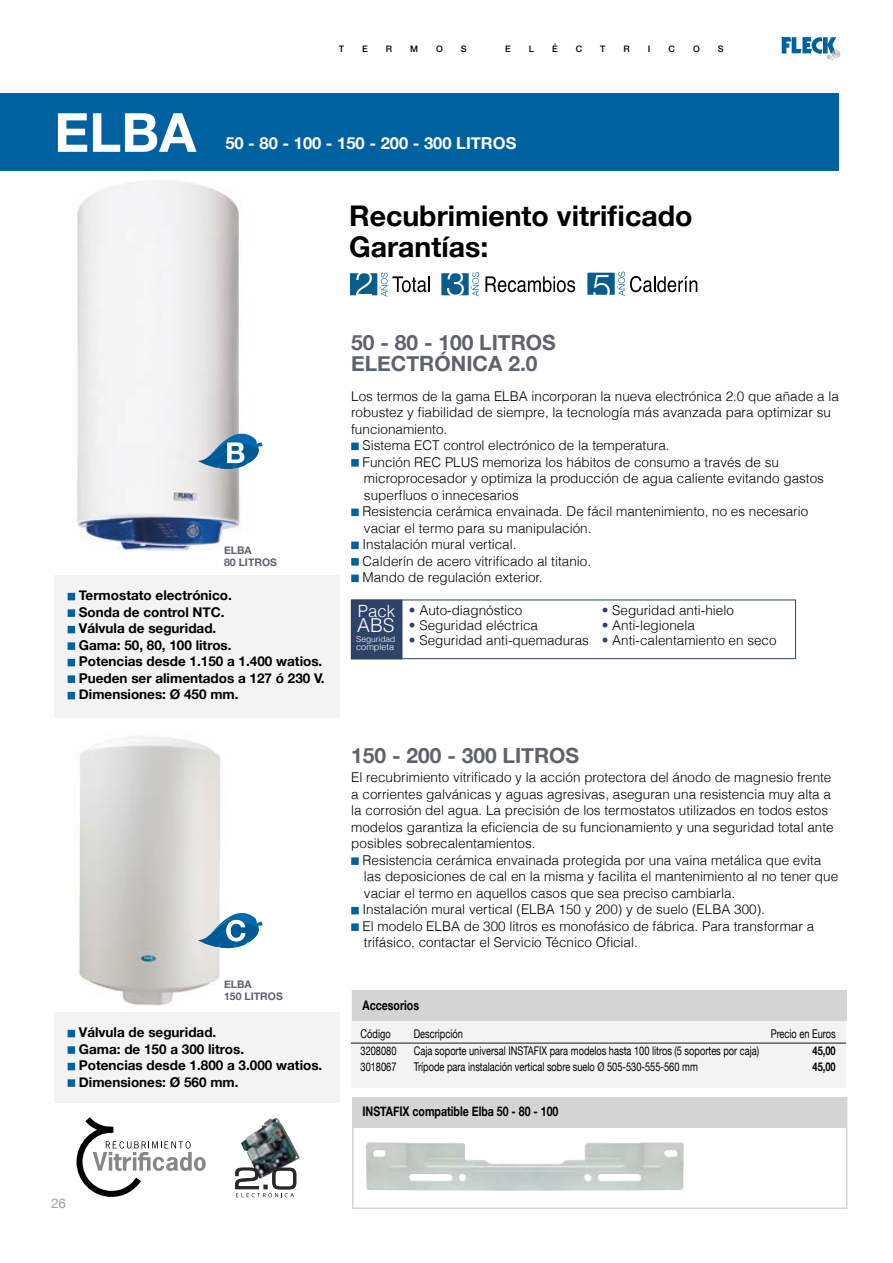
<style>
.page{position:relative;width:893px;height:1263px;background:#fff}
.page>*{position:absolute;margin:0;border:0;box-sizing:border-box;transform-origin:0 0}
.t1{font:700 54px "Helvetica Neue";color:#fff}
.t2{font:700 28.5px/31.5px "Helvetica Neue";color:#000}
.t3{font:700 21px/21px "Helvetica Neue";color:#5e626f}
.t4{font:300 19.2px "Helvetica";color:#fff}
.t5{font:300 16.8px "Helvetica";color:#fff}
.t6{font:700 16.5px "Helvetica Neue";color:#fff}
.t7{font:300 13.5px/16.5px "Helvetica";color:#000}
.t8{font:700 13.5px/16.5px "Helvetica Neue";color:#000}
.t9{font:13.5px "Helvetica Neue";color:#a4a1a0}
.t10{font:700 13.2px "Helvetica Neue";color:#000;scale:.8 1}
.t11{font:700 13.2px "Helvetica Neue";color:#000;scale:.77 1}
.t12{font:12px/16.5px "Helvetica Neue";color:#000;scale:.77 1}
.t13{font:700 12px/16.5px "Helvetica Neue";color:#000;scale:.77 1}
.t14{font:700 10.5px/12px "Helvetica Neue";color:#5e626f}
.t15{font:300 9.15px "Helvetica";color:#fff}
.t16{font:500 9px "Helvetica Neue";color:#000}
.t17{font:300 8.4px "Helvetica";color:#fff}
.s1{color:#2f4369}
</style>
<div class="page">
<svg style="left:782px;top:37px;width:58px;height:23px"></svg>
<img style="left:79px;top:736px;width:142px;height:270px">
<div style="left:0;top:94px;width:838px;height:77px;background:#0061a1"></div>
<img style="left:76px;top:180px;width:169px;height:371px">
<div style="left:352px;top:1097px;width:495px;height:112px;border:2px solid #d5d4d4"></div>
<div style="left:54px;top:575px;width:285px;height:143px;background:#f3f3f4"></div>
<div style="left:54px;top:1012px;width:285px;height:90px;background:#f3f3f4"></div>
<div style="left:351px;top:990px;width:495px;height:97px;background:#f3f3f4"></div>
<svg style="left:351px;top:857px;width:8px;height:8px"></svg>
<svg style="left:351px;top:907px;width:8px;height:7px"></svg>
<svg style="left:351px;top:923px;width:8px;height:8px"></svg>
<div style="left:68px;top:593px;width:7px;height:7px;background:#0061a1"></div>
<svg style="left:68px;top:609px;width:7px;height:8px"></svg>
<div style="left:68px;top:626px;width:7px;height:7px;background:#0061a1"></div>
<svg style="left:68px;top:642px;width:7px;height:8px"></svg>
<div style="left:68px;top:659px;width:7px;height:7px;background:#0061a1"></div>
<svg style="left:68px;top:675px;width:7px;height:8px"></svg>
<div style="left:68px;top:692px;width:7px;height:7px;background:#0061a1"></div>
<div style="left:68px;top:1030px;width:7px;height:7px;background:#0061a1"></div>
<svg style="left:68px;top:1046px;width:7px;height:8px"></svg>
<div style="left:68px;top:1063px;width:7px;height:7px;background:#0061a1"></div>
<svg style="left:68px;top:1079px;width:7px;height:8px"></svg>
<div style="left:352px;top:1097px;width:495px;height:30px;background:#d5d4d4"></div>
<div style="left:352px;top:990px;width:494px;height:30px;background:#d5d4d4"></div>
<img style="left:241px;top:1118px;width:59px;height:49px">
<svg style="left:235px;top:1167px;width:62px;height:30px"></svg>
<svg style="left:76px;top:1117px;width:130px;height:80px"></svg>
<img style="left:366px;top:1142px;width:318px;height:49px">
<svg style="left:351px;top:443px;width:8px;height:7px"></svg>
<svg style="left:351px;top:459px;width:8px;height:8px"></svg>
<svg style="left:351px;top:509px;width:8px;height:7px"></svg>
<svg style="left:351px;top:542px;width:8px;height:7px"></svg>
<svg style="left:351px;top:558px;width:8px;height:8px"></svg>
<svg style="left:351px;top:575px;width:8px;height:7px"></svg>
<svg style="left:198px;top:434px;width:65px;height:36px"></svg>
<svg style="left:198px;top:913px;width:65px;height:36px"></svg>
<hr style="left:351px;top:1042px;width:495px;height:2px;background:#5e626f">
<div style="left:349px;top:273px;width:29px;height:23px;background:#095d8b"></div>
<div style="left:349px;top:272px;width:30px;height:25px;border:1px solid #fff"></div>
<svg style="left:356px;top:272px;width:16px;height:24px"></svg>
<svg style="left:471px;top:272px;width:8px;height:24px"></svg>
<div style="left:441px;top:273px;width:28px;height:23px;background:#095d8b"></div>
<div style="left:440px;top:272px;width:30px;height:25px;border:1px solid #fff"></div>
<svg style="left:447px;top:272px;width:17px;height:24px"></svg>
<svg style="left:379px;top:273px;width:51px;height:24px"></svg>
<svg style="left:485px;top:276px;width:90px;height:16px"></svg>
<div style="left:587px;top:272px;width:28px;height:23px;background:#095d8b"></div>
<div style="left:586px;top:271px;width:30px;height:25px;border:1px solid #fff"></div>
<svg style="left:593px;top:275px;width:17px;height:21px"></svg>
<svg style="left:617px;top:272px;width:80px;height:24px"></svg>
<div style="left:351px;top:600px;width:51px;height:59px;background:#2f4369"></div>
<div style="left:352px;top:600px;width:444px;height:59px;border:1px solid #2f4369"></div>
<h1 class="t1" style="left:54px;top:90px;width:144px">ELBA</h1>
<p class="t16" style="left:339px;top:44px;width:7px">T</p>
<p class="t16" style="left:362px;top:44px;width:7px">E</p>
<p class="t16" style="left:386px;top:44px;width:8px">R</p>
<p class="t16" style="left:410px;top:44px;width:10px">M</p>
<p class="t16" style="left:436px;top:44px;width:8px">O</p>
<p class="t16" style="left:461px;top:44px;width:7px">S</p>
<p class="t16" style="left:505px;top:44px;width:7px">E</p>
<p class="t16" style="left:529px;top:44px;width:7px">L</p>
<p class="t16" style="left:552px;top:44px;width:7px">É</p>
<p class="t16" style="left:576px;top:44px;width:8px">C</p>
<p class="t16" style="left:600px;top:44px;width:7px">T</p>
<p class="t16" style="left:624px;top:44px;width:8px">R</p>
<p class="t16" style="left:648px;top:44px;width:4px">I</p>
<p class="t16" style="left:668px;top:44px;width:8px">C</p>
<p class="t16" style="left:693px;top:44px;width:8px">O</p>
<p class="t16" style="left:718px;top:44px;width:7px">S</p>
<p class="t6" style="left:225px;top:130px;width:293px">50 - 80 - 100 - 150 - 200 - 300 LITROS</p>
<h2 class="t2" style="left:349px;top:200px;width:345px">Recubrimiento vitrificado<br>Garantías:</h2>
<p class="t14" style="left:224px;top:544px;width:54px">ELBA<br>80 LITROS</p>
<h3 class="t3" style="left:351px;top:332px;width:206px">50 - 80 - 100 LITROS<br>ELECTRÓNICA 2.0</h3>
<p class="t7" style="left:351px;top:387px;width:489px">Los termos de la gama ELBA incorporan la nueva electrónica 2.0 que añade a la</p>
<p class="t7" style="left:351px;top:404px;width:481px">robustez y fiabilidad de siempre, la tecnología más avanzada para optimizar su</p>
<p class="t7" style="left:351px;top:420px;width:98px">funcionamiento.</p>
<p class="t7" style="left:362px;top:437px;width:309px">Sistema ECT control electrónico de la temperatura.</p>
<p class="t7" style="left:362px;top:453px;width:418px">Función REC PLUS memoriza los hábitos de consumo a través de su</p>
<p class="t7" style="left:364px;top:470px;width:461px">microprocesador y optimiza la producción de agua caliente evitando gastos</p>
<p class="t7" style="left:364px;top:486px;width:156px">superfluos o innecesarios</p>
<p class="t7" style="left:362px;top:503px;width:447px">Resistencia cerámica envainada. De fácil mantenimiento, no es necesario</p>
<p class="t7" style="left:364px;top:519px;width:229px">vaciar el termo para su manipulación.</p>
<p class="t7" style="left:362px;top:536px;width:156px">Instalación mural vertical.</p>
<p class="t7" style="left:362px;top:552px;width:230px">Calderín de acero vitrificado al titanio.</p>
<p class="t7" style="left:362px;top:569px;width:182px">Mando de regulación exterior.</p>
<p class="t8" style="left:79px;top:588px;width:247px">Termostato electrónico.<br>Sonda de control NTC.<br>Válvula de seguridad.<br>Gama: 50, 80, 100 litros.<br>Potencias desde 1.150 a 1.400 watios.<br>Pueden ser alimentados a 127 ó 230 V.<br>Dimensiones: Ø 450 mm.</p>
<p class="t14" style="left:224px;top:979px;width:60px">ELBA<br>150 LITROS</p>
<p class="t8" style="left:79px;top:1024px;width:245px">Válvula de seguridad.<br>Gama: de 150 a 300 litros.<br>Potencias desde 1.800 a 3.000 watios.<br>Dimensiones: Ø 560 mm.</p>
<p class="t5" style="left:358px;top:600px;width:39px">Pack</p>
<p class="t17" style="left:356px;top:634px;width:41px">Seguridad</p>
<p class="t15" style="left:356px;top:641px;width:40px">completa</p>
<h3 class="t4" style="left:357px;top:613px;width:39px">ABS</h3>
<p class="t7" style="left:409px;top:602px;width:115px"><span class="s1">•</span> Auto-diagnóstico</p>
<p class="t7" style="left:409px;top:617px;width:131px"><span class="s1">•</span> Seguridad eléctrica</p>
<p class="t7" style="left:409px;top:632px;width:182px"><span class="s1">•</span> Seguridad anti-quemaduras</p>
<p class="t7" style="left:602px;top:602px;width:134px"><span class="s1">•</span> Seguridad anti-hielo</p>
<p class="t7" style="left:602px;top:617px;width:95px"><span class="s1">•</span> Anti-legionela</p>
<p class="t7" style="left:602px;top:632px;width:176px"><span class="s1">•</span> Anti-calentamiento en seco</p>
<h3 class="t3" style="left:351px;top:746px;width:229px">150 - 200 - 300 LITROS</h3>
<p class="t7" style="left:351px;top:769px;width:484px">El recubrimiento vitrificado y la acción protectora del ánodo de magnesio frente a corrientes galvánicas y aguas agresivas, aseguran una resistencia muy alta a la corrosión del agua. La precisión de los termostatos utilizados en todos estos modelos garantiza la eficiencia de su funcionamiento y una seguridad total ante posibles sobrecalentamientos.</p>
<p class="t7" style="left:362px;top:852px;width:477px">Resistencia cerámica envainada protegida por una vaina metálica que evita las deposiciones de cal en la misma y facilita el mantenimiento al no tener que vaciar el termo en aquellos casos que sea preciso cambiarla.<br>Instalación mural vertical (ELBA 150 y 200) y de suelo (ELBA 300).<br>El modelo ELBA de 300 litros es monofásico de fábrica. Para transformar a trifásico, contactar el Servicio Técnico Oficial.</p>
<p class="t10" style="left:362px;top:994px;width:72px">Accesorios</p>
<p class="t11" style="left:355px;top:997px;width:72px">Accesorios</p>
<p class="t12" style="left:361px;top:1026px;width:48px">Código<br>3208080<br>3018067</p>
<p class="t12" style="left:771px;top:1026px;width:86px">Precio en Euros</p>
<p class="t12" style="left:414px;top:1026px;width:450px">Descripción<br>Caja soporte universal INSTAFIX para modelos hasta 100 litros (5 soportes por caja)<br>Trípode para instalación vertical sobre suelo Ø 505-530-555-560 mm</p>
<p class="t13" style="left:813px;top:1043px;width:32px">45,00<br>45,00</p>
<p class="t10" style="left:362px;top:1101px;width:246px">INSTAFIX compatible Elba 50 - 80 - 100</p>
<p class="t9" style="left:51px;top:1193px;width:17px">26</p>
</div>
